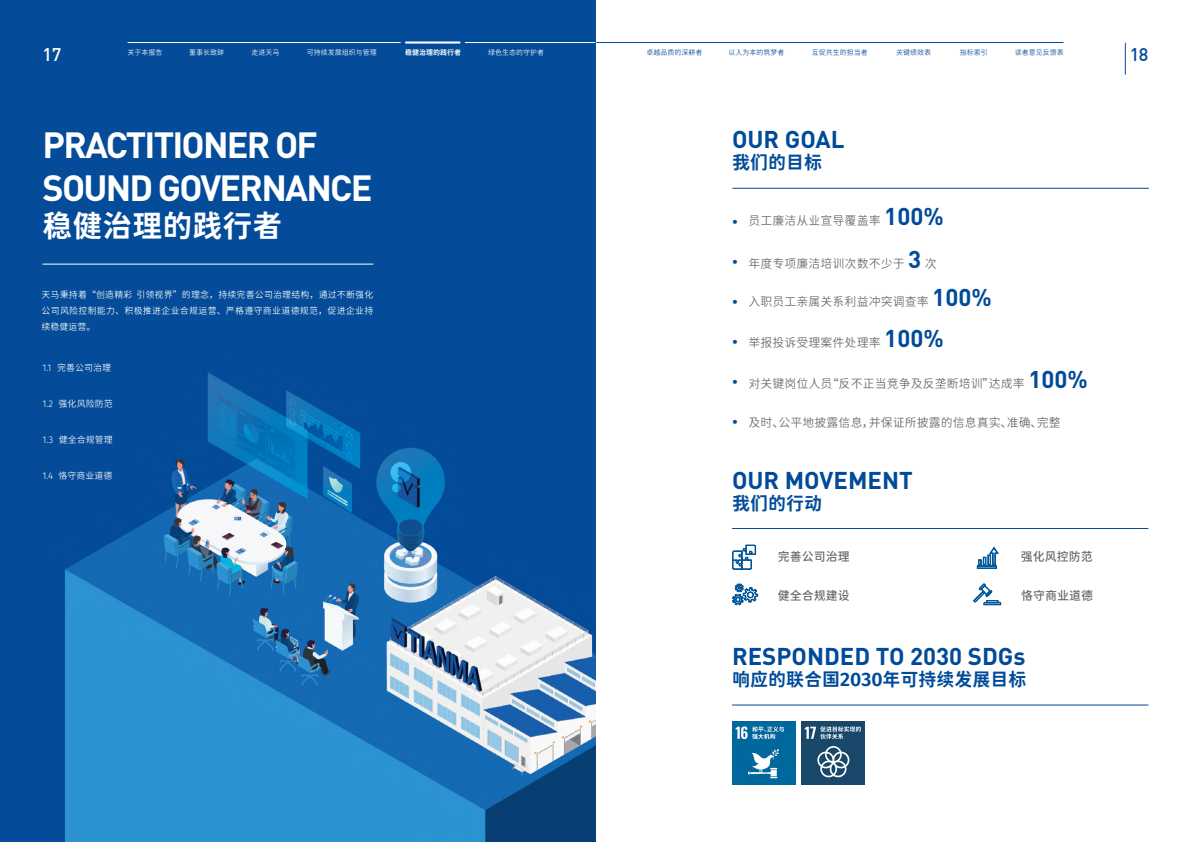
<style>
.page{position:relative;width:1191px;height:842px;background:#fff}
.page>*{position:absolute;margin:0;border:0;box-sizing:border-box;transform-origin:0 0}
.t1{font:700 36px/43.2px "DIN";letter-spacing:-.05em;color:#fff}
.t2{font:700 30px "Glow Sans SC";color:#fff}
.t3{font:700 24px "DIN";color:#004b99}
.t4{font:700 18px "Glow Sans SC";color:#004b99}
.t5{font:500 18px "DIN";color:#fff}
.t6{font:500 18px "DIN";color:#004b99}
.t7{font:700 14px "Glow Sans SC";color:#004b99}
.t8{font:12px "Glow Sans SC";color:#676666}
.t9{font:500 12px "Glow Sans SC";color:#676666}
.t10{font:9px/16px "Glow Sans SC";letter-spacing:.015em;color:#fff;text-align:justify}
.t11{font:7px "Glow Sans SC";color:#004b99}
.t12{font:7px "Glow Sans SC";color:#fff}
.t13{font:700 7px "Glow Sans SC";color:#fff}
.s1{font-family:"DIN";font-weight:700;font-size:24px;color:#004b99}
</style>
<div class="page">
<img style="left:0;top:0;width:595px;height:842px">
<hr style="left:43px;top:264px;width:330px;height:1px;background:#fff">
<hr style="left:65px;top:43px;width:1px;height:32px;background:#004b99">
<hr style="left:596px;top:42px;width:467px;height:1px;background:#004b99">
<hr style="left:1125px;top:43px;width:1px;height:32px;background:#004b99">
<hr style="left:732px;top:528px;width:416px;height:1px;background:#004b99">
<hr style="left:732px;top:705px;width:416px;height:1px;background:#004b99">
<hr style="left:732px;top:188px;width:416px;height:1px;background:#004b99">
<svg style="left:732px;top:545px;width:24px;height:25px"></svg>
<svg style="left:973px;top:583px;width:28px;height:22px"></svg>
<svg style="left:977px;top:547px;width:21px;height:21px"></svg>
<svg style="left:732px;top:583px;width:26px;height:22px"></svg>
<img style="left:732px;top:721px;width:63px;height:64px">
<img style="left:801px;top:721px;width:64px;height:64px">
<hr style="left:465px;top:42px;width:130px;height:1px;background:#fff">
<hr style="left:128px;top:42px;width:273px;height:1px;background:#fff">
<hr style="left:405px;top:41px;width:55px;height:3px;background:#fff">
<h3 class="t5" style="left:43px;top:43px;width:20px">17</h3>
<p class="t11" style="left:646px;top:48px;width:57px">卓越品质的深耕者</p>
<p class="t11" style="left:728px;top:48px;width:57px">以人为本的筑梦者</p>
<p class="t11" style="left:812px;top:48px;width:57px">互促共生的担当者</p>
<p class="t11" style="left:896px;top:48px;width:36px">关键绩效表</p>
<p class="t11" style="left:960px;top:48px;width:29px">指标索引</p>
<p class="t11" style="left:1014px;top:48px;width:50px">读者意见反馈表</p>
<h3 class="t6" style="left:1129px;top:43px;width:20px">18</h3>
<p class="t12" style="left:128px;top:48px;width:36px">关于本报告</p>
<p class="t12" style="left:189px;top:48px;width:36px">董事长致辞</p>
<p class="t12" style="left:252px;top:48px;width:29px">走进天马</p>
<p class="t12" style="left:307px;top:48px;width:71px">可持续发展组织与管理</p>
<p class="t13" style="left:405px;top:48px;width:57px">稳健治理的践行者</p>
<p class="t12" style="left:488px;top:48px;width:57px">绿色生态的守护者</p>
<h1 class="t1" style="left:43px;top:122px;width:331px">PRACTITIONER OF<br>SOUND GOVERNANCE</h1>
<h2 class="t2" style="left:43px;top:207px;width:241px">稳健治理的践行者</h2>
<p class="t10" style="left:41px;top:288px;width:333px">天马秉持着“创造精彩 引领视界”的理念，持续完善公司治理结构，通过不断强化公司风险控制能力、积极推进企业合规运营、严格遵守商业道德规范，促进企业持续稳健运营。</p>
<p class="t10" style="left:43px;top:361px;width:70px">1.1 完善公司治理</p>
<p class="t10" style="left:43px;top:397px;width:72px">1.2 强化风险防范</p>
<p class="t10" style="left:43px;top:433px;width:72px">1.3 健全合规管理</p>
<p class="t10" style="left:43px;top:469px;width:72px">1.4 恪守商业道德</p>
<h3 class="t3" style="left:732px;top:124px;width:114px">OUR GOAL</h3>
<h3 class="t4" style="left:732px;top:151px;width:91px">我们的目标</h3>
<p class="t8" style="left:748px;top:213px;width:197px">员工廉洁从业宣导覆盖率 <span class="s1">100%</span></p>
<p class="t7" style="left:732px;top:213px;width:7px">·</p>
<p class="t7" style="left:732px;top:253px;width:7px">·</p>
<p class="t7" style="left:732px;top:293px;width:7px">·</p>
<p class="t7" style="left:732px;top:333px;width:7px">·</p>
<p class="t7" style="left:732px;top:373px;width:7px">·</p>
<p class="t7" style="left:732px;top:413px;width:7px">·</p>
<p class="t8" style="left:748px;top:256px;width:190px">年度专项廉洁培训次数不少于 <span class="s1">3</span> 次</p>
<p class="t8" style="left:748px;top:294px;width:245px">入职员工亲属关系利益冲突调查率 <span class="s1">100%</span></p>
<p class="t8" style="left:748px;top:335px;width:197px">举报投诉受理案件处理率 <span class="s1">100%</span></p>
<p class="t8" style="left:748px;top:376px;width:341px">对关键岗位人员“反不正当竞争及反垄断培训”达成率 <span class="s1">100%</span></p>
<p class="t8" style="left:748px;top:415px;width:313px">及时、公平地披露信息，并保证所披露的信息真实、准确、完整</p>
<h3 class="t3" style="left:732px;top:464px;width:182px">OUR MOVEMENT</h3>
<h3 class="t4" style="left:732px;top:492px;width:91px">我们的行动</h3>
<p class="t9" style="left:778px;top:549px;width:73px">完善公司治理</p>
<p class="t9" style="left:1020px;top:549px;width:74px">强化风控防范</p>
<p class="t9" style="left:778px;top:588px;width:73px">健全合规建设</p>
<p class="t9" style="left:1021px;top:588px;width:74px">恪守商业道德</p>
<h3 class="t3" style="left:732px;top:640px;width:295px">RESPONDED TO 2030 SDGs</h3>
<h3 class="t4" style="left:732px;top:668px;width:296px">响应的联合国2030年可持续发展目标</h3>
</div>
